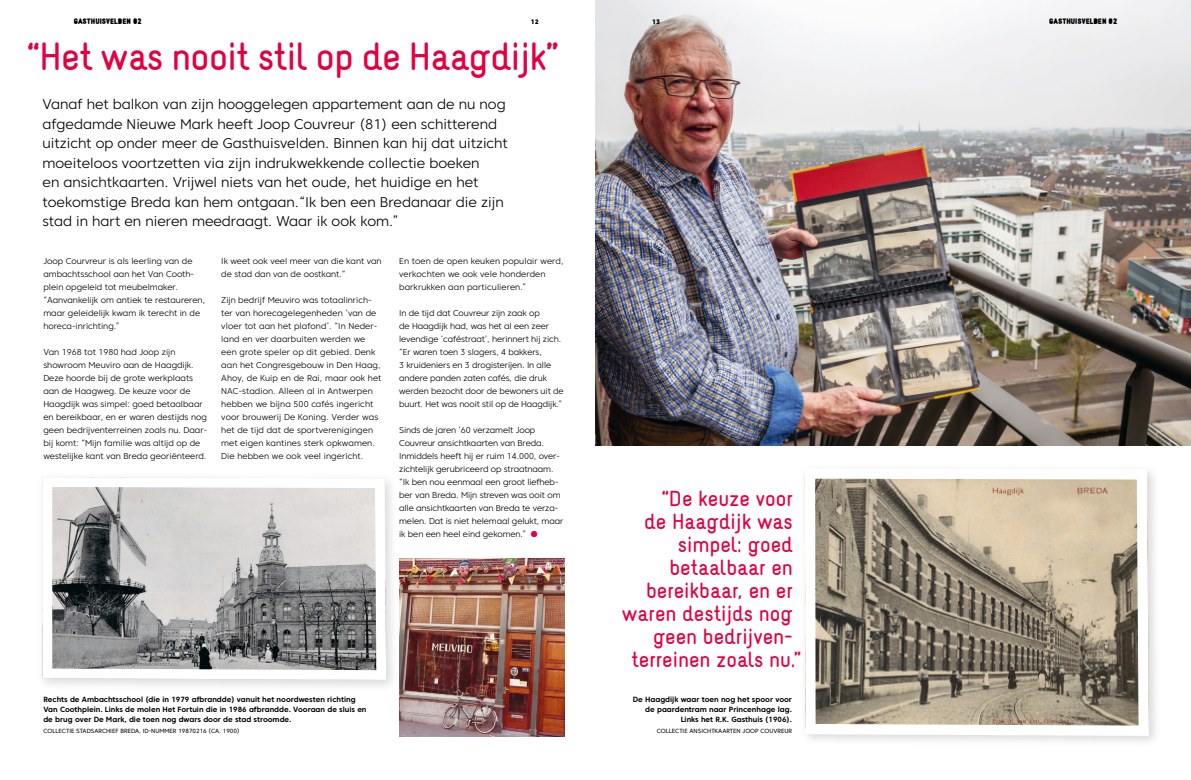
<style>
.page{position:relative;width:1191px;height:780px;background:#fff}
.page>*{position:absolute;margin:0;border:0;box-sizing:border-box;transform-origin:0 0}
.t1{font:34px "Naiv Bold Text";letter-spacing:-.015em;color:#e40040}
.t2{font:300 27px "Core Sans C 35";color:#e40040}
.t3{font:19px "Naiv Bold Text";color:#e40040}
.t4{font:300 14px/19.5px "Core Sans C 35";color:#000}
.t5{font:300 8.5px/13px "Core Sans C 35";color:#000}
.t6{font:700 7.5px/10px "Core Sans C 65";color:#000;text-align:right}
.t7{font:900 7px "Naiv";color:#000}
.t8{font:800 6.5px "Core Sans C 85";color:#000}
.t9{font:6px "Core Sans C 45";color:#000}
</style>
<div class="page">
<img style="left:595px;top:0;width:596px;height:446px">
<svg style="left:42px;top:477px;width:349px;height:207px;background:#b1b1b1"></svg>
<svg style="left:804px;top:472px;width:350px;height:268px;background:#a99f8f"></svg>
<img style="left:399px;top:558px;width:165px;height:178px">
<p class="t7" style="left:74px;top:17px;width:70px">GASTHUISVELDEN 02</p>
<p class="t8" style="left:531px;top:17px;width:9px">12</p>
<p class="t8" style="left:652px;top:17px;width:9px">13</p>
<p class="t7" style="left:1049px;top:17px;width:70px">GASTHUISVELDEN 02</p>
<h1 class="t1" style="left:27px;top:34px;width:533px">“Het was nooit stil op de Haagdijk”</h1>
<p class="t4" style="left:43px;top:94px;width:467px">Vanaf het balkon van zijn hooggelegen appartement aan de nu nog afgedamde Nieuwe Mark heeft Joop Couvreur (81) een schitterend uitzicht op onder meer de Gasthuisvelden. Binnen kan hij dat uitzicht moeiteloos voortzetten via zijn indrukwekkende collectie boeken<br>en ansichtkaarten. Vrijwel niets van het oude, het huidige en het toekomstige Breda kan hem ontgaan.“Ik ben een Bredanaar die zijn stad in hart en nieren meedraagt. Waar ik ook kom.”</p>
<p class="t5" style="left:43px;top:254px;width:163px">Joop Courvreur is als leerling van de ambachtsschool aan het Van Cooth&shy;plein opgeleid tot meubelmaker. “Aanvankelijk om antiek te restaureren, maar geleidelijk kwam ik terecht in de horeca-inrichting.”</p>
<p class="t5" style="left:43px;top:345px;width:165px">Van 1968 tot 1980 had Joop zijn showroom Meuviro aan de Haagdijk.<br>Deze hoorde bij de grote werkplaats aan de Haagweg. De keuze voor de Haagdijk was simpel: goed betaalbaar en bereikbaar, en er waren destijds nog geen bedrijventerreinen zoals nu. Daar&shy;bij komt: “Mijn familie was altijd op de westelijke kant van Breda georiënteerd.</p>
<p class="t5" style="left:399px;top:254px;width:166px">En toen de open keuken populair werd, verkochten we ook vele honderden barkrukken aan particulieren.”</p>
<p class="t5" style="left:399px;top:306px;width:166px">In de tijd dat Couvreur zijn zaak op<br>de Haagdijk had, was het al een zeer levendige ‘caféstraat’, herinnert hij zich. “Er waren toen 3 slagers, 4 bakkers,<br>3 kruideniers en 3 drogisterijen. In alle andere panden zaten cafés, die druk werden bezocht door de bewoners uit de buurt. Het was nooit stil op de Haagdijk.”</p>
<p class="t5" style="left:399px;top:423px;width:166px">Sinds de jaren ‘60 verzamelt Joop Couvreur ansichtkaarten van Breda.<br>Inmiddels heeft hij er ruim 14.000, over&shy;zichtelijk gerubriceerd op straatnaam. “Ik ben nou eenmaal een groot liefheb&shy;ber van Breda. Mijn streven was ooit om alle ansichtkaarten van Breda te verza&shy;melen. Dat is niet helemaal gelukt, maar ik ben een heel eind gekomen.”</p>
<p class="t5" style="left:221px;top:254px;width:162px">Ik weet ook veel meer van die kant van de stad dan van de oostkant.“</p>
<p class="t5" style="left:221px;top:293px;width:162px">Zijn bedrijf Meuviro was totaalinrich&shy;ter van horecagelegenheden ‘van de vloer tot aan het plafond’. “In Neder&shy;land en ver daarbuiten werden we een grote speler op dit gebied. Denk aan het Congresgebouw in Den Haag, Ahoy, de Kuip en de Rai, maar ook het NAC-stadion. Alleen al in Antwerpen hebben we bijna 500 cafés ingericht voor brouwerij De Koning. Verder was het de tijd dat de sportverenigingen met eigen kantines sterk opkwamen.<br>Die hebben we ook veel ingericht.</p>
<h2 class="t2" style="left:529px;top:516px;width:12px">•</h2>
<p class="t6" style="left:43px;top:694px;width:325px;text-align:left">Rechts de Ambachtsschool (die in 1979 afbrandde) vanuit het noordwesten richting<br>Van Coothplein. Links de molen Het Fortuin die in 1986 afbrandde. Vooraan de sluis en de brug over De Mark, die toen nog dwars door de stad stroomde.</p>
<p class="t9" style="left:43px;top:727px;width:198px">COLLECTIE STADSARCHIEF BREDA, ID-NUMMER 19870216 (CA. 1900)</p>
<h3 class="t3" style="left:662px;top:486px;width:132px">“De keuze voor</h3>
<h3 class="t3" style="left:644px;top:509px;width:150px">de Haagdijk was</h3>
<h3 class="t3" style="left:678px;top:532px;width:117px">simpel: goed</h3>
<h3 class="t3" style="left:669px;top:555px;width:125px">betaalbaar en</h3>
<h3 class="t3" style="left:646px;top:578px;width:148px">bereikbaar, en er</h3>
<h3 class="t3" style="left:622px;top:601px;width:172px">waren destijds nog</h3>
<h3 class="t3" style="left:653px;top:624px;width:141px">geen bedrijven-</h3>
<h3 class="t3" style="left:631px;top:647px;width:171px">terreinen zoals nu.”</h3>
<p class="t6" style="left:633px;top:694px;width:161px">De Haagdijk waar toen nog het spoor voor de paardentram naar Princenhage lag.<br>Links het R.K. Gasthuis (1906).</p>
<p class="t9" style="left:656px;top:727px;width:137px">COLLECTIE ANSICHTKAARTEN JOOP COUVREUR</p>
</div>
